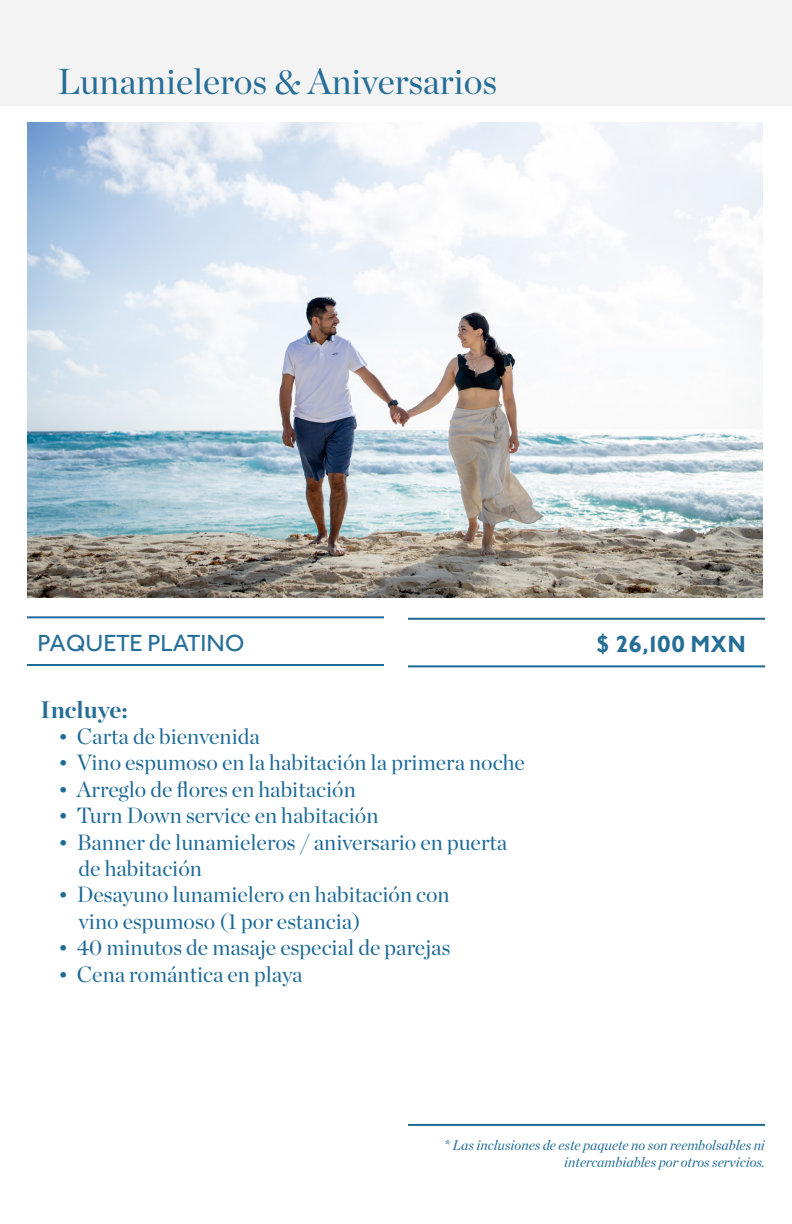
<style>
.page{position:relative;width:792px;height:1224px;background:#fff}
.page>*{position:absolute;margin:0;border:0;box-sizing:border-box;transform-origin:0 0}
.t1{font:36px "Chronicle Display";color:#256e97}
.t2{font:500 24px "Johnston ITC Std";color:#256e97}
.t3{font:700 24px "Johnston ITC Std";color:#256e97}
.t4{font:700 24px "Chronicle Display";color:#256e97}
.t5{font:22px "Chronicle Display";color:#1e6a97}
.t6{font:italic 14px/16.8px "Chronicle Display";color:#1e6a97;text-align:right}
</style>
<div class="page">
<div style="left:0;top:0;width:792px;height:105px;background:#f4f3f3"></div>
<hr style="left:408px;top:1124px;width:357px;height:2px;background:#1e6a97">
<hr style="left:408px;top:618px;width:357px;height:2px;background:#1e6a97">
<hr style="left:408px;top:665px;width:357px;height:2px;background:#1e6a97">
<img style="left:27px;top:122px;width:736px;height:476px">
<hr style="left:27px;top:616px;width:357px;height:2px;background:#1e6a97">
<hr style="left:27px;top:664px;width:357px;height:2px;background:#1e6a97">
<p class="t1" style="left:58px;top:53px;width:441px">Lunamieleros &amp; Aniversarios</p>
<p class="t2" style="left:37px;top:629px;width:209px">PAQUETE PLATINO</p>
<p class="t3" style="left:596px;top:630px;width:151px">$ 26,100 MXN</p>
<p class="t4" style="left:40px;top:690px;width:89px">Incluye:</p>
<p class="t5" style="left:58px;top:719px;width:203px">• Carta de bienvenida</p>
<p class="t5" style="left:58px;top:746px;width:468px">• Vino espumoso en la habitación la primera noche</p>
<p class="t5" style="left:58px;top:772px;width:299px">• Arreglo de flores en habitación</p>
<p class="t5" style="left:58px;top:799px;width:322px">• Turn Down service en habitación</p>
<p class="t5" style="left:58px;top:825px;width:451px">• Banner de lunamieleros / aniversario en puerta</p>
<p class="t5" style="left:79px;top:851px;width:125px">de habitación</p>
<p class="t5" style="left:58px;top:878px;width:393px">• Desayuno lunamielero en habitación con</p>
<p class="t5" style="left:79px;top:904px;width:284px">vino espumoso (1 por estancia)</p>
<p class="t5" style="left:58px;top:931px;width:394px">• 40 minutos de masaje especial de parejas</p>
<p class="t5" style="left:58px;top:957px;width:246px">• Cena romántica en playa</p>
<p class="t6" style="left:444px;top:1136px;width:323px">* Las inclusiones de este paquete no son reembolsables ni intercambiables por otros servicios.</p>
</div>
